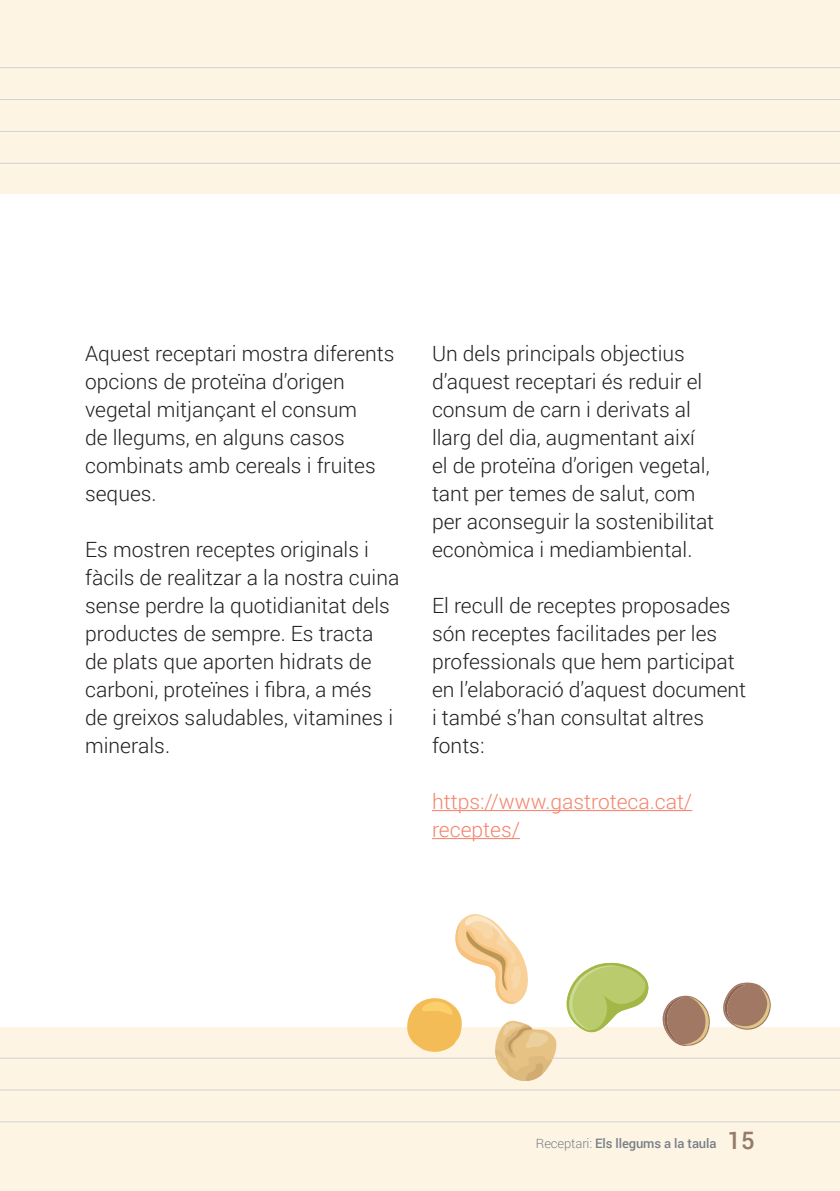
<style>
.page{position:relative;width:840px;height:1191px;background:#fff}
.page>*{position:absolute;margin:0;border:0;box-sizing:border-box;transform-origin:0 0}
.t1{font:300 21px/28px "Roboto";color:#231f20}
.t2{font:300 21px/28px "Roboto";color:#f4846d}
.t3{font:500 13px "Roboto";letter-spacing:-.01em;color:#778089}
.s1{font-weight:300}
.s2{font-size:24px;color:#947a69}
</style>
<div class="page">
<div style="left:0;top:0;width:839px;height:1191px;background:#fef4e3"></div>
<hr style="left:0;top:67px;width:839px;height:1px;background:#d1d2d4">
<hr style="left:0;top:131px;width:839px;height:1px;background:#d1d2d4">
<hr style="left:0;top:99px;width:839px;height:1px;background:#d1d2d4">
<hr style="left:0;top:163px;width:839px;height:1px;background:#d1d2d4">
<hr style="left:0;top:1089px;width:839px;height:1px;background:#d1d2d4">
<hr style="left:0;top:1026px;width:839px;height:1px;background:#d1d2d4">
<hr style="left:0;top:1121px;width:839px;height:1px;background:#d1d2d4">
<hr style="left:0;top:1057px;width:839px;height:1px;background:#d1d2d4">
<div style="left:0;top:194px;width:839px;height:832px;background:#fff"></div>
<hr style="left:432px;top:810px;width:260px;height:1px;background:#f4846d">
<hr style="left:432px;top:838px;width:88px;height:1px;background:#f4846d">
<svg style="left:662px;top:995px;width:48px;height:51px"></svg>
<svg style="left:722px;top:982px;width:48px;height:48px"></svg>
<svg style="left:404px;top:914px;width:249px;height:167px"></svg>
<p class="t1" style="left:85px;top:339px;width:311px">Aquest receptari mostra diferents opcions de proteïna d’origen vegetal mitjançant el consum<br>de llegums, en alguns casos combinats amb cereals i fruites seques.</p>
<p class="t1" style="left:85px;top:535px;width:315px">Es mostren receptes originals i fàcils de realitzar a la nostra cuina sense perdre la quotidianitat dels productes de sempre. Es tracta de plats que aporten hidrats de carboni, proteïnes i fibra, a més de greixos saludables, vitamines i minerals.</p>
<p class="t1" style="left:432px;top:339px;width:283px">Un dels principals objectius d’aquest receptari és reduir el consum de carn i derivats al llarg del dia, augmentant així el de proteïna d’origen vegetal, tant per temes de salut, com per aconseguir la sostenibilitat econòmica i mediambiental.</p>
<p class="t1" style="left:432px;top:591px;width:315px">El recull de receptes proposades són receptes facilitades per les professionals que hem participat en l’elaboració d’aquest document i també s’han consultat altres fonts:</p>
<p class="t2" style="left:432px;top:787px;width:262px">https://www.gastroteca.cat/ receptes/</p>
<p class="t3" style="left:535px;top:1134px;width:220px"><span class="s1">Receptari:</span> Els llegums a la taula <span class="s2">15</span></p>
</div>
